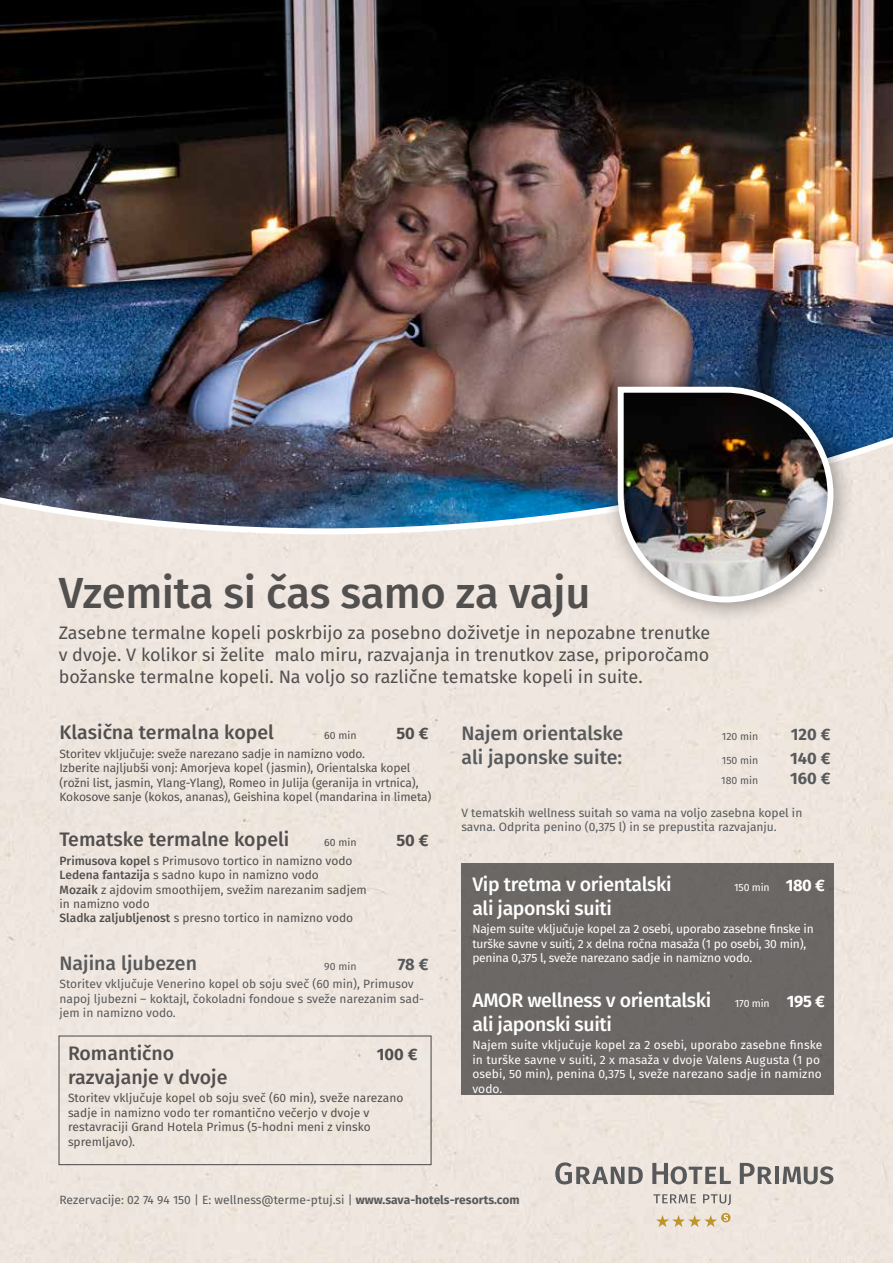
<style>
.page{position:relative;width:893px;height:1263px;background:#fff}
.page>*{position:absolute;margin:0;border:0;box-sizing:border-box;transform-origin:0 0}
.t1{font:500 43.5px "Fira Sans";letter-spacing:-.01em;color:#58595b}
.t2{font:500 19.5px "Fira Sans";color:#58595b}
.t3{font:500 19.5px/23.4px "Fira Sans";letter-spacing:-.02em;color:#fff}
.t4{font:18px/21.6px "Fira Sans";color:#58595b;text-align:justify}
.t5{font:700 16.5px "Fira Sans";color:#58595b}
.t6{font:12px/14.4px "Fira Sans";color:#58595b}
.t7{font:12px/14.4px "Fira Sans";color:#fff}
.t8{font:12px/14.4px "Fira Sans";letter-spacing:-.02em;color:#fff}
.t9{font:10.5px "Fira Sans";color:#58595b}
.t10{font:10.5px "Fira Sans";letter-spacing:-.02em;color:#fff}
.s1{font-weight:500}
.s2{font-weight:700;font-size:16.5px}
.s3{font-weight:400;font-size:10.5px}
.s4{font-weight:700}
</style>
<div class="page">
<div style="left:0;top:544px;width:893px;height:719px;background:#efe6df"></div>
<img style="left:0;top:0;width:893px;height:428px">
<img style="left:0;top:428px;width:893px;height:116px">
<div style="left:602px;top:371px;width:253px;height:253px;background:#000;opacity:.4"></div>
<img style="left:615px;top:384px;width:221px;height:221px">
<div style="left:58px;top:1035px;width:374px;height:130px;border:1px solid #58595b"></div>
<div style="left:461px;top:864px;width:372px;height:231px;background:#6b6866"></div>
<svg style="left:555px;top:1162px;width:88px;height:22px;background:#afaaa7"></svg>
<svg style="left:652px;top:1163px;width:79px;height:21px;background:#b2adaa"></svg>
<svg style="left:740px;top:1163px;width:32px;height:21px"></svg>
<hr style="left:775px;top:1167px;width:4px;height:17px;background:#58595b">
<svg style="left:783px;top:1166px;width:50px;height:18px"></svg>
<svg style="left:653px;top:1194px;width:43px;height:9px"></svg>
<svg style="left:703px;top:1194px;width:28px;height:11px"></svg>
<svg style="left:656px;top:1215px;width:61px;height:12px"></svg>
<svg style="left:721px;top:1213px;width:9px;height:9px"></svg>
<svg style="left:723px;top:1214px;width:5px;height:7px"></svg>
<h1 class="t1" style="left:59px;top:562px;width:533px">Vzemita si čas samo za vaju</h1>
<h3 class="t4" style="left:59px;top:624px;width:653px">Zasebne termalne kopeli poskrbijo za posebno doživetje in nepozabne trenutke v dvoje. V kolikor si želite malo miru, razvajanja in trenutkov zase, priporočamo božanske termalne kopeli. Na voljo so različne tematske kopeli in suite.</h3>
<h2 class="t2" style="left:60px;top:719px;width:216px">Klasična termalna kopel</h2>
<p class="t9" style="left:324px;top:728px;width:34px">60 min</p>
<h3 class="t5" style="left:396px;top:722px;width:34px">50 €</h3>
<p class="t6" style="left:60px;top:747px;width:373px">Storitev vključuje: sveže narezano sadje in namizno vodo.<br>Izberite najljubši vonj: Amorjeva kopel (jasmin), Orientalska kopel (rožni list, jasmin, Ylang-Ylang), Romeo in Julija (geranija in vrtnica), Kokosove sanje (kokos, ananas), Geishina kopel (mandarina in limeta)</p>
<h2 class="t2" style="left:60px;top:826px;width:231px">Tematske termalne kopeli</h2>
<p class="t9" style="left:324px;top:835px;width:34px">60 min</p>
<h3 class="t5" style="left:396px;top:829px;width:34px">50 €</h3>
<p class="t6" style="left:60px;top:854px;width:309px"><span class="s1">Primusova kopel</span> s Primusovo tortico in namizno vodo <span class="s1">Ledena fantazija</span> s sadno kupo in namizno vodo<br><span class="s1">Mozaik</span> z ajdovim smoothijem, svežim narezanim sadjem in namizno vodo<br><span class="s1">Sladka zaljubljenost</span> s presno tortico in namizno vodo</p>
<h2 class="t2" style="left:60px;top:949px;width:139px">Najina ljubezen</h2>
<p class="t9" style="left:324px;top:959px;width:34px">90 min</p>
<h3 class="t5" style="left:398px;top:952px;width:32px">78 €</h3>
<p class="t6" style="left:60px;top:978px;width:366px">Storitev vključuje Venerino kopel ob soju sveč (60 min), Primusov napoj ljubezni – koktajl, čokoladni fondoue s sveže narezanim sad&shy;jem in namizno vodo.</p>
<h2 class="t2" style="left:68px;top:1040px;width:108px">Romantično</h2>
<h3 class="t5" style="left:377px;top:1043px;width:42px">100 €</h3>
<h2 class="t2" style="left:68px;top:1063px;width:161px">razvajanje v dvoje</h2>
<p class="t6" style="left:68px;top:1092px;width:337px">Storitev vključuje kopel ob soju sveč (60 min), sveže narezano sadje in namizno vodo ter romantično večerjo v dvoje v restavraciji Grand Hotela Primus (5-hodni meni z vinsko spremljavo).</p>
<h2 class="t2" style="left:461px;top:720px;width:164px">Najem orientalske</h2>
<p class="t9" style="left:722px;top:729px;width:38px">120 min</p>
<h3 class="t5" style="left:791px;top:723px;width:41px">120 €</h3>
<h2 class="t2" style="left:461px;top:743px;width:162px">ali japonske suite:</h2>
<p class="t9" style="left:722px;top:753px;width:38px">150 min</p>
<h3 class="t5" style="left:790px;top:746px;width:42px">140 €</h3>
<p class="t9" style="left:721px;top:772px;width:39px">180 min</p>
<h3 class="t5" style="left:790px;top:766px;width:42px">160 €</h3>
<p class="t6" style="left:461px;top:806px;width:342px">V tematskih wellness suitah so vama na voljo zasebna kopel in savna. Odprita penino (0,375 l) in se prepustita razvajanju.</p>
<h2 class="t3" style="left:472px;top:874px;width:201px">Vip tretma v orientalski</h2>
<p class="t10" style="left:734px;top:880px;width:92px">150 min <span class="s2">180 €</span></p>
<h2 class="t3" style="left:472px;top:898px;width:141px">ali japonski suiti</h2>
<p class="t8" style="left:472px;top:923px;width:343px">Najem suite vključuje kopel za 2 osebi, uporabo zasebne finske in turške savne v suiti, 2 x delna ročna masaža (1 po osebi, 30 min), penina 0,375 l, sveže narezano sadje in namizno vodo.</p>
<h2 class="t3" style="left:472px;top:990px;width:354px">AMOR wellness v orientalski <span class="s3">170 min</span> <span class="s2">195 € </span>ali japonski suiti</h2>
<p class="t7" style="left:472px;top:1039px;width:352px">Najem suite vključuje kopel za 2 osebi, uporabo zasebne finske in turške savne v suiti, 2 x masaža v dvoje Valens Augusta (1 po osebi, 50 min), penina 0,375 l, sveže narezano sadje in namizno vodo.</p>
<p class="t6" style="left:60px;top:1193px;width:462px">Rezervacije: 02 74 94 150 | E: wellness@terme-ptuj.si | <span class="s4">www.sava-hotels-resorts.com</span></p>
</div>
